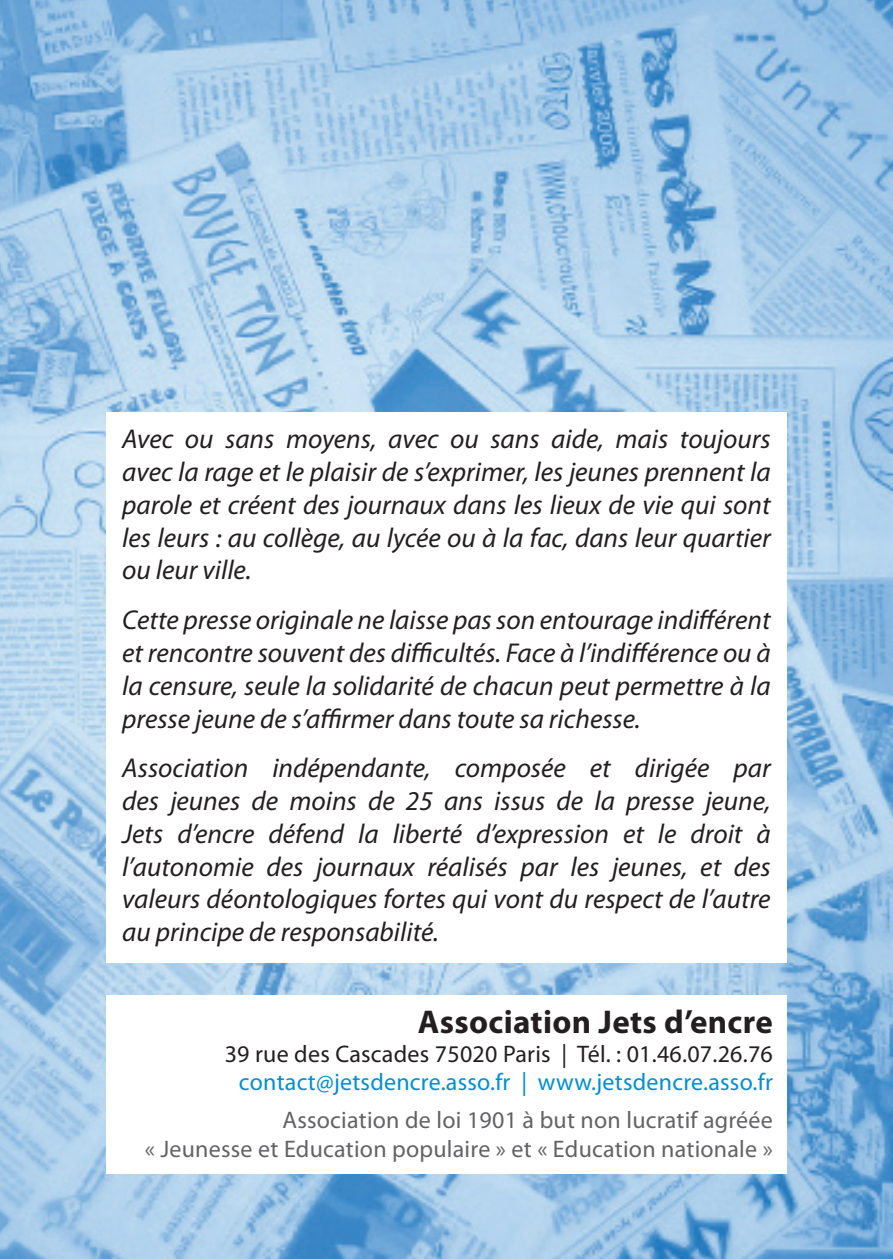
<style>
.page{position:relative;width:893px;height:1259px;background:#fff}
.page>*{position:absolute;margin:0;border:0;box-sizing:border-box;transform-origin:0 0}
.t1{font:700 33px "Myriad Pro";letter-spacing:.01em;color:#231f20}
.t2{font:italic 27.3px/32.7px "Myriad Pro";color:#231f20;text-align:justify}
.t3{font:24px/28.8px "Myriad Pro";letter-spacing:.01em;color:#636366;text-align:right}
.t4{font:24px "Myriad Pro";letter-spacing:.01em;color:#008fd5}
.t5{font:24px "Myriad Pro";letter-spacing:.01em;color:#231f20}
</style>
<div class="page">
<img style="left:0;top:0;width:893px;height:1259px">
<div style="left:106px;top:412px;width:681px;height:551px;background:#fff"></div>
<div style="left:106px;top:995px;width:681px;height:179px;background:#fff"></div>
<p class="t2" style="left:122px;top:422px;width:650px">Avec ou sans moyens, avec ou sans aide, mais toujours avec la rage et le plaisir de s’exprimer, les jeunes prennent la parole et créent des journaux dans les lieux de vie qui sont les leurs : au collège, au lycée ou à la fac, dans leur quartier ou leur ville.</p>
<p class="t2" style="left:122px;top:603px;width:650px">Cette presse originale ne laisse pas son entourage indifférent et rencontre souvent des difficultés. Face à l’indifférence ou à la censure, seule la solidarité de chacun peut permettre à la presse jeune de s’affirmer dans toute sa richesse.</p>
<p class="t2" style="left:122px;top:751px;width:650px">Association indépendante, composée et dirigée par des jeunes de moins de 25 ans issus de la presse jeune, Jets d’encre défend la liberté d’expression et le droit à l’autonomie des journaux réalisés par les jeunes, et des valeurs déontologiques fortes qui vont du respect de l’autre au principe de responsabilité.</p>
<p class="t1" style="left:418px;top:1000px;width:356px">Association Jets d’encre</p>
<p class="t5" style="left:225px;top:1038px;width:550px">39 rue des Cascades 75020 Paris | Tél. : 01.46.07.26.76</p>
<p class="t4" style="left:239px;top:1067px;width:535px">contact@jetsdencre.asso.fr | www.jetsdencre.asso.fr</p>
<p class="t3" style="left:145px;top:1105px;width:629px">Association de loi 1901 à but non lucratif agréée<br>« Jeunesse et Education populaire » et « Education nationale »</p>
</div>
